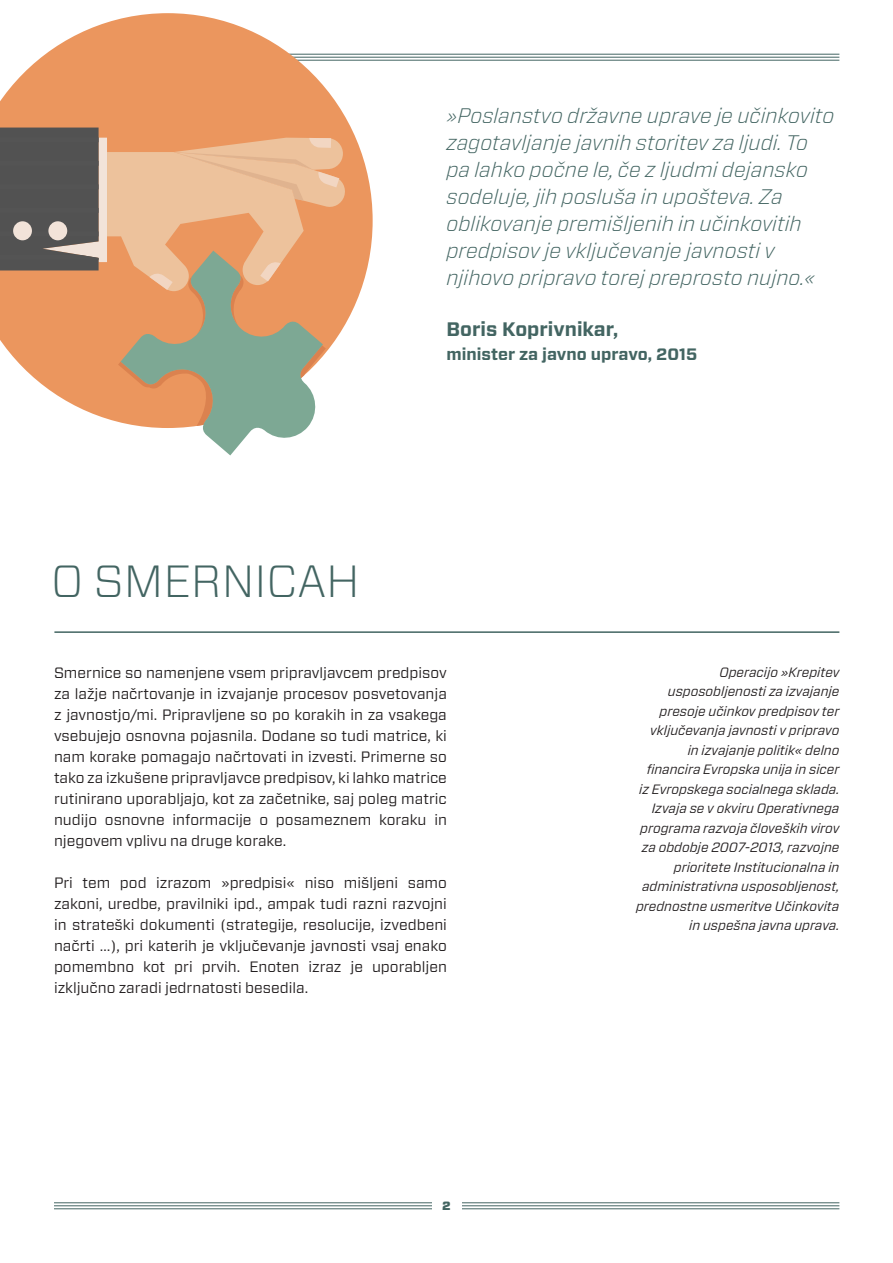
<style>
.page{position:relative;width:893px;height:1263px;background:#fff}
.page>*{position:absolute;margin:0;border:0;box-sizing:border-box;transform-origin:0 0}
.t1{font:300 45px "Forza";color:#436562}
.t2{font:italic 300 21px/27px "Forza";color:#436562}
.t3{font:700 19.5px "Forza";color:#436562}
.t4{font:700 16.5px "Forza";color:#436562}
.t5{font:15px/21px "Forza";color:#231f20;text-align:justify}
.t6{font:italic 13.5px/19.5px "Forza";color:#231f20;text-align:right}
.t7{font:900 12px "Forza";color:#436562}
</style>
<div class="page">
<hr style="left:54px;top:1202px;width:785px;height:1px;background:#436562">
<hr style="left:54px;top:1205px;width:785px;height:1px;background:#436562">
<hr style="left:54px;top:1208px;width:785px;height:1px;background:#436562">
<div style="left:432px;top:1200px;width:29px;height:13px;background:#fff"></div>
<hr style="left:54px;top:54px;width:785px;height:1px;background:#436562">
<hr style="left:54px;top:57px;width:785px;height:1px;background:#436562">
<hr style="left:54px;top:60px;width:785px;height:1px;background:#436562">
<hr style="left:54px;top:631px;width:785px;height:2px;background:#436562">
<svg style="left:0;top:13px;width:373px;height:308px;fill:#eb965e"></svg>
<svg style="left:0;top:128px;width:347px;height:327px"></svg>
<p class="t1" style="left:51px;top:550px;width:310px">O SMERNICAH</p>
<p class="t2" style="left:446px;top:102px;width:389px">»Poslanstvo državne uprave je učinkovito zagotavljanje javnih storitev za ljudi. To pa lahko počne le, če z ljudmi dejansko sodeluje, jih posluša in upošteva. Za</p>
<p class="t2" style="left:446px;top:210px;width:357px">oblikovanje premišljenih in učinkovitih predpisov je vključevanje javnosti v</p>
<p class="t2" style="left:446px;top:264px;width:370px">njihovo pripravo torej preprosto nujno.«</p>
<p class="t3" style="left:446px;top:316px;width:173px">Boris Koprivnikar,</p>
<p class="t4" style="left:446px;top:343px;width:252px">minister za javno upravo, 2015</p>
<p class="t5" style="left:54px;top:662px;width:394px">Smernice so namenjene vsem pripravljavcem predpisov za lažje načrtovanje in izvajanje procesov posvetovanja z javnostjo/mi. Pripravljene so po korakih in za vsakega vsebujejo osnovna pojasnila. Dodane so tudi matrice, ki nam korake pomagajo načrtovati in izvesti. Primerne so tako za izkušene pripravljavce predpisov, ki lahko matrice rutinirano uporabljajo, kot za začetnike, saj poleg matric nudijo osnovne informacije o posameznem koraku in njegovem vplivu na druge korake.</p>
<p class="t5" style="left:54px;top:872px;width:394px">Pri tem pod izrazom »predpisi« niso mišljeni samo zakoni, uredbe, pravilniki ipd., ampak tudi razni razvojni in strateški dokumenti (strategije, resolucije, izvedbeni načrti …), pri katerih je vključevanje javnosti vsaj enako pomembno kot pri prvih. Enoten izraz je uporabljen izključno zaradi jedrnatosti besedila.</p>
<p class="t7" style="left:442px;top:1198px;width:10px">2</p>
<p class="t6" style="left:636px;top:662px;width:205px">Operacijo »Krepitev usposobljenosti za izvajanje presoje učinkov predpisov ter vključevanja javnosti v pripravo in izvajanje politik« delno financira Evropska unija in sicer iz Evropskega socialnega sklada.<br>Izvaja se v okviru Operativnega programa razvoja človeških virov za obdobje 2007-2013, razvojne prioritete Institucionalna in administrativna usposobljenost, prednostne usmeritve Učinkovita in uspešna javna uprava.</p>
</div>
